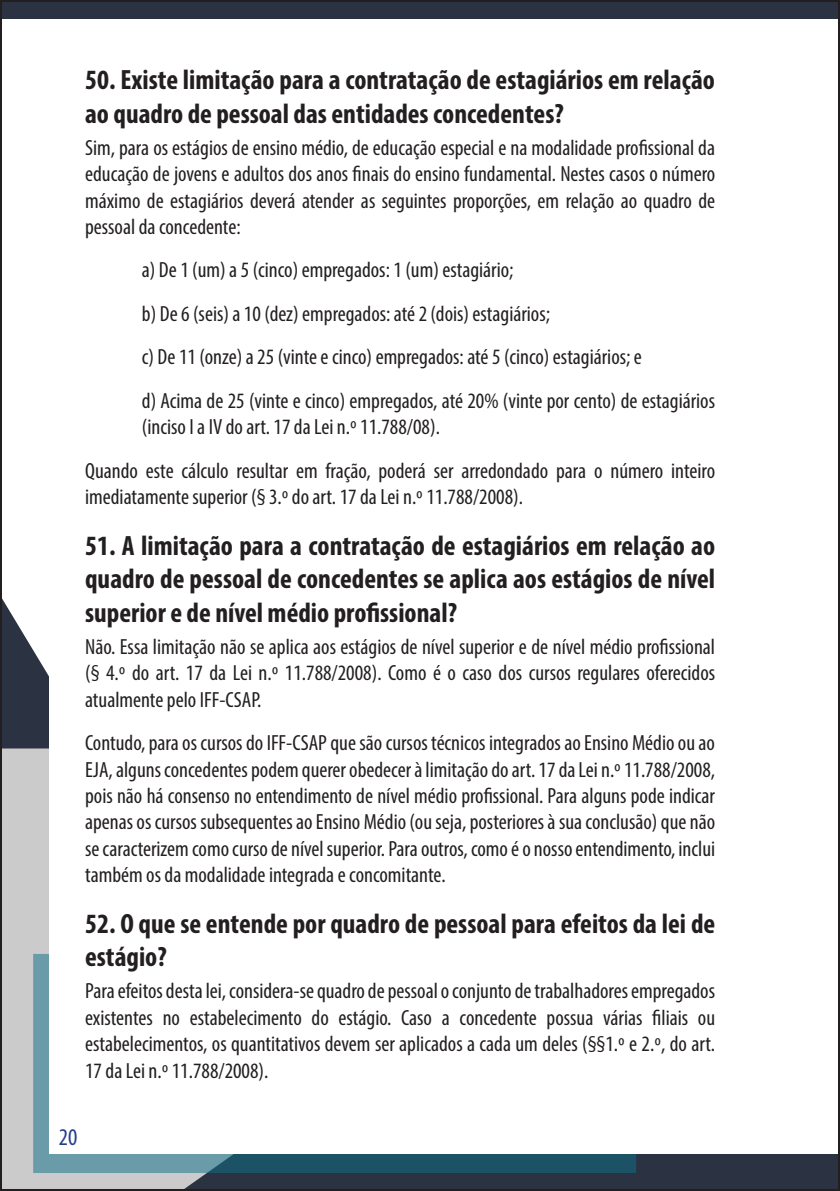
<style>
.page{position:relative;width:840px;height:1191px;background:#fff}
.page>*{position:absolute;margin:0;border:0;box-sizing:border-box;transform-origin:0 0}
.t1{font:700 condensed 28px/33.6px "Myriad Pro";color:#231f20}
.t2{font:condensed 24px "Myriad Pro";color:#253f8e}
.t3{font:condensed 22px/26.4px "Myriad Pro";color:#231f20;text-align:justify}
</style>
<div class="page">
<div style="left:1px;top:1153px;width:837px;height:37px;background:#2b3241"></div>
<svg style="left:3px;top:600px;width:46px;height:148px;fill:#2b3241"></svg>
<svg style="left:3px;top:748px;width:805px;height:440px;fill:#cbcbcb"></svg>
<div style="left:1px;top:1px;width:837px;height:18px;background:#2b3241"></div>
<svg style="left:33px;top:954px;width:603px;height:219px;background:#477989"></svg>
<div style="left:49px;top:59px;width:789px;height:1094px;background:#fff"></div>
<p class="t1" style="left:85px;top:62px;width:631px">50. Existe limitação para a contratação de estagiários em relação ao quadro de pessoal das entidades concedentes?</p>
<p class="t3" style="left:85px;top:134px;width:631px">Sim, para os estágios de ensino médio, de educação especial e na modalidade profissional da educação de jovens e adultos dos anos finais do ensino fundamental. Nestes casos o número máximo de estagiários deverá atender as seguintes proporções, em relação ao quadro de pessoal da concedente:</p>
<p class="t3" style="left:142px;top:248px;width:574px;line-height:43.4px;text-align:left">a) De 1 (um) a 5 (cinco) empregados: 1 (um) estagiário;<br>b) De 6 (seis) a 10 (dez) empregados: até 2 (dois) estagiários;<br>c) De 11 (onze) a 25 (vinte e cinco) empregados: até 5 (cinco) estagiários; e<br>d) Acima de 25 (vinte e cinco) empregados, até 20% (vinte por cento) de estagiários</p>
<p class="t3" style="left:85px;top:405px;width:631px;line-height:43.4px;text-indent:57px">(inciso I a IV do art. 17 da Lei n.º 11.788/08).<br>Quando este cálculo resultar em fração, poderá ser arredondado para o número inteiro</p>
<p class="t3" style="left:85px;top:483px;width:439px">imediatamente superior (§ 3.º do art. 17 da Lei n.º 11.788/2008).</p>
<p class="t1" style="left:85px;top:528px;width:631px;text-align:justify">51. A limitação para a contratação de estagiários em relação ao quadro de pessoal de concedentes se aplica aos estágios de nível superior e de nível médio profissional?</p>
<p class="t3" style="left:85px;top:633px;width:631px">Não. Essa limitação não se aplica aos estágios de nível superior e de nível médio profissional (§ 4.º do art. 17 da Lei n.º 11.788/2008). Como é o caso dos cursos regulares oferecidos atualmente pelo IFF-CSAP.</p>
<p class="t3" style="left:85px;top:729px;width:631px">Contudo, para os cursos do IFF-CSAP que são cursos técnicos integrados ao Ensino Médio ou ao EJA, alguns concedentes podem querer obedecer à limitação do art. 17 da Lei n.º 11.788/2008, pois não há consenso no entendimento de nível médio profissional. Para alguns pode indicar apenas os cursos subsequentes ao Ensino Médio (ou seja, posteriores à sua conclusão) que não se caracterizem como curso de nível superior. Para outros, como é o nosso entendimento, inclui também os da modalidade integrada e concomitante.</p>
<p class="t1" style="left:85px;top:906px;width:631px">52. O que se entende por quadro de pessoal para efeitos da lei de estágio?</p>
<p class="t3" style="left:85px;top:977px;width:631px">Para efeitos desta lei, considera-se quadro de pessoal o conjunto de trabalhadores empregados existentes no estabelecimento do estágio. Caso a concedente possua várias filiais ou estabelecimentos, os quantitativos devem ser aplicados a cada um deles (§§1.º e 2.º, do art.<br>17 da Lei n.º 11.788/2008).</p>
<p class="t2" style="left:59px;top:1122px;width:20px">20</p>
</div>
